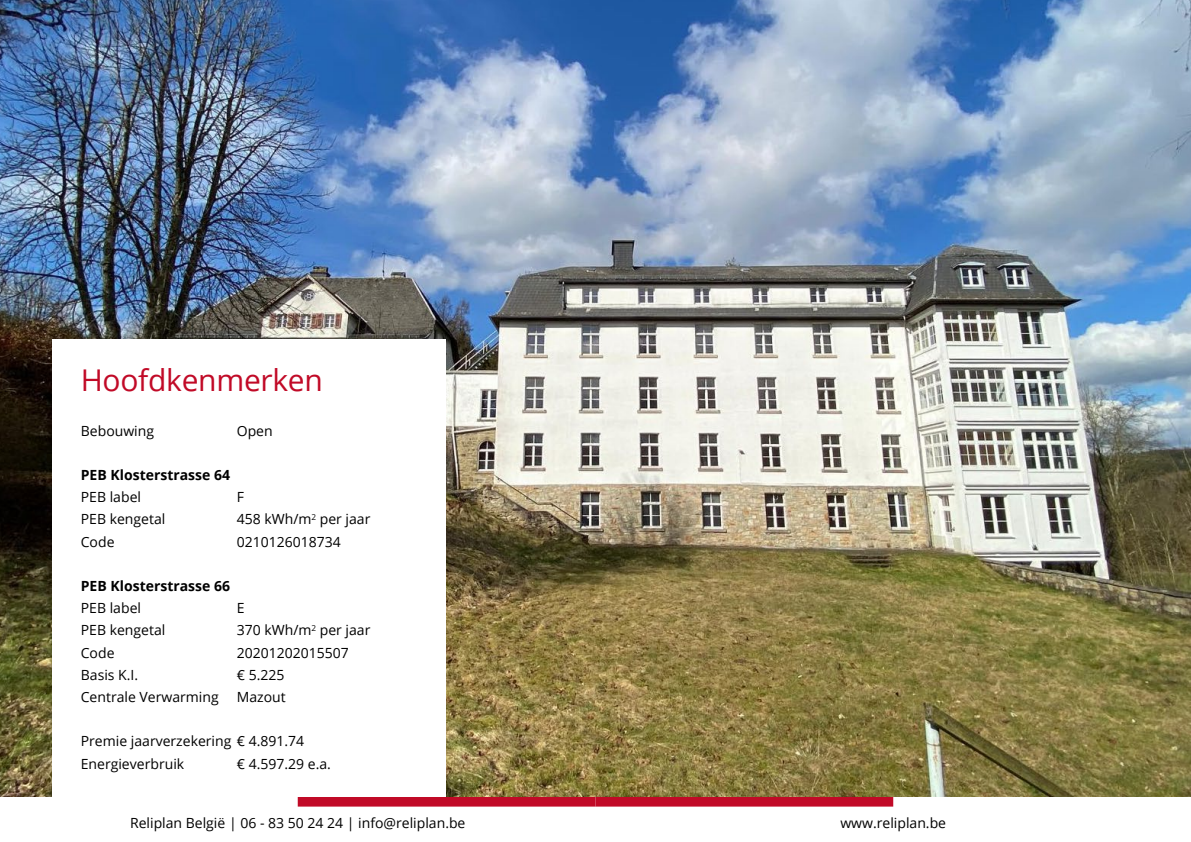
<style>
.page{position:relative;width:1191px;height:842px;background:#fff}
.page>*{position:absolute;margin:0;border:0;box-sizing:border-box;transform-origin:0 0}
.t1{font:30px "Open Sans";letter-spacing:-.01em;color:#c10a27}
.t2{font:14px "Open Sans";color:#000}
.t3{font:700 14px "Open Sans";color:#000}
</style>
<div class="page">
<div style="left:298px;top:796px;width:297px;height:10px;background:#c10a27"></div>
<div style="left:595px;top:796px;width:298px;height:10px;background:#c10a27"></div>
<img style="left:0;top:0;width:1191px;height:796px">
<div style="left:52px;top:339px;width:393px;height:457px;background:#fff"></div>
<p class="t1" style="left:81px;top:360px;width:244px">Hoofdkenmerken</p>
<p class="t2" style="left:81px;top:421px;width:75px">Bebouwing</p>
<p class="t2" style="left:237px;top:421px;width:37px">Open</p>
<p class="t3" style="left:81px;top:465px;width:151px">PEB Klosterstrasse 64</p>
<p class="t2" style="left:81px;top:488px;width:62px">PEB label</p>
<p class="t2" style="left:237px;top:488px;width:9px">F</p>
<p class="t2" style="left:81px;top:510px;width:86px">PEB kengetal</p>
<p class="t2" style="left:237px;top:510px;width:135px">458 kWh/m<sup>2</sup> per jaar</p>
<p class="t2" style="left:81px;top:532px;width:35px">Code</p>
<p class="t2" style="left:237px;top:532px;width:106px">0210126018734</p>
<p class="t3" style="left:81px;top:576px;width:151px">PEB Klosterstrasse 66</p>
<p class="t2" style="left:81px;top:599px;width:62px">PEB label</p>
<p class="t2" style="left:237px;top:599px;width:9px">E</p>
<p class="t2" style="left:81px;top:621px;width:86px">PEB kengetal</p>
<p class="t2" style="left:237px;top:621px;width:135px">370 kWh/m<sup>2</sup> per jaar</p>
<p class="t2" style="left:81px;top:643px;width:35px">Code</p>
<p class="t2" style="left:237px;top:643px;width:114px">20201202015507</p>
<p class="t2" style="left:81px;top:665px;width:59px">Basis K.I.</p>
<p class="t2" style="left:237px;top:665px;width:49px">€ 5.225</p>
<p class="t2" style="left:81px;top:687px;width:139px">Centrale Verwarming</p>
<p class="t2" style="left:237px;top:687px;width:50px">Mazout</p>
<p class="t2" style="left:81px;top:732px;width:225px">Premie jaarverzekering € 4.891.74</p>
<p class="t2" style="left:81px;top:754px;width:105px">Energieverbruik</p>
<p class="t2" style="left:237px;top:754px;width:96px">€ 4.597.29 e.a.</p>
<p class="t2" style="left:130px;top:813px;width:337px">Reliplan België | 06 - 83 50 24 24 | info@reliplan.be</p>
<p class="t2" style="left:840px;top:813px;width:107px">www.reliplan.be</p>
</div>
